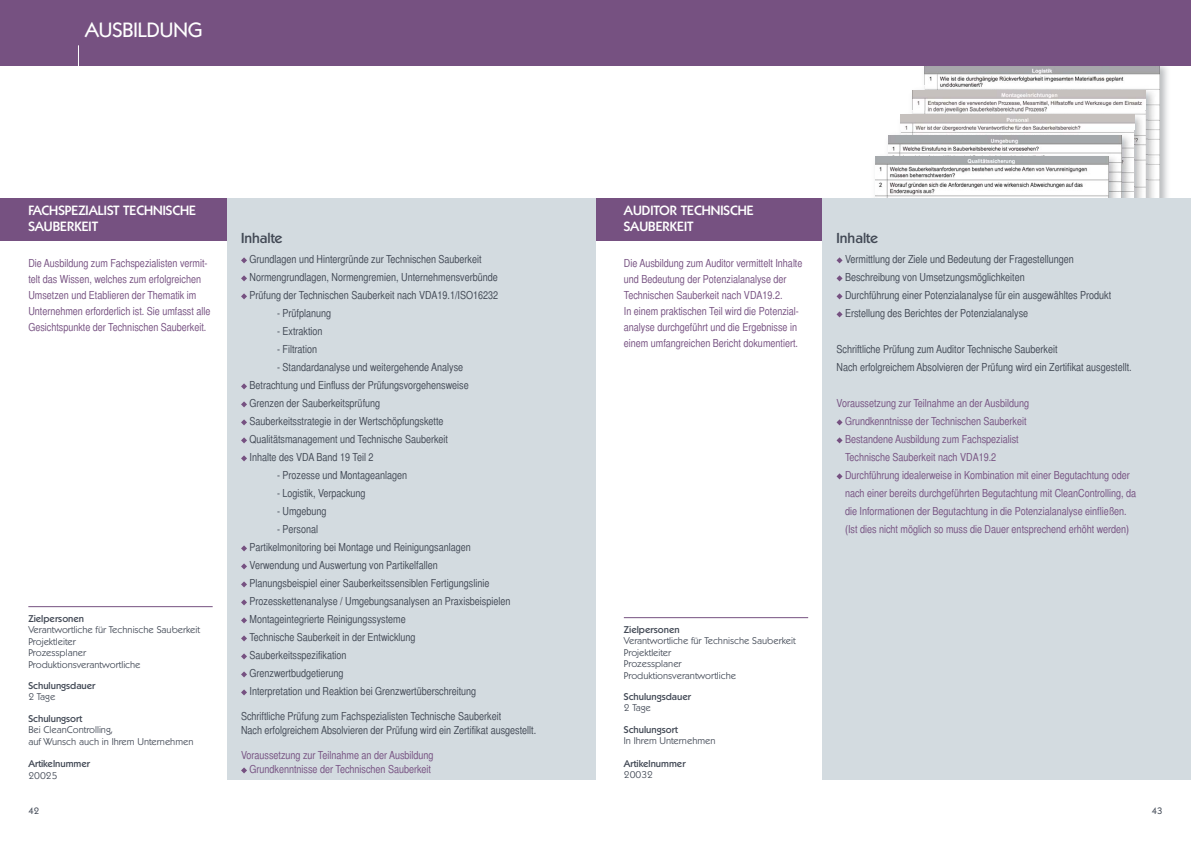
<style>
.page{position:relative;width:1191px;height:842px;background:#fff}
.page>*{position:absolute;margin:0;border:0;box-sizing:border-box;transform-origin:0 0}
.t1{font:20px "Koblenz";color:#fff}
.t2{font:500 14px "Koblenz";color:#424955}
.t3{font:500 13px/16px "Koblenz";color:#fff}
.t4{font:11px/18px "Sans Cond";color:#424955}
.t5{font:11px/16px "Sans Cond";color:#765181}
.t6{font:300 9.5px/11.4px "Koblenz";color:#424955}
.t7{font:500 9.5px "Koblenz";color:#424955}
.t8{font:9px "Koblenz";color:#424955}
</style>
<div class="page">
<img style="left:920px;top:65px;width:252px;height:133px">
<img style="left:925px;top:65px;width:234px;height:20px">
<img style="left:920px;top:85px;width:5px;height:5px">
<img style="left:925px;top:85px;width:234px;height:113px">
<img style="left:912px;top:90px;width:233px;height:21px">
<img style="left:900px;top:111px;width:247px;height:87px">
<img style="left:901px;top:115px;width:233px;height:16px">
<img style="left:901px;top:131px;width:234px;height:67px">
<img style="left:888px;top:135px;width:233px;height:17px">
<img style="left:1121px;top:152px;width:1px;height:46px">
<img style="left:888px;top:152px;width:233px;height:46px">
<img style="left:875px;top:156px;width:233px;height:42px">
<div style="left:822px;top:198px;width:369px;height:582px;background:#d3dbe0"></div>
<div style="left:595px;top:198px;width:227px;height:43px;background:#765181"></div>
<svg style="left:836px;top:473px;width:6px;height:6px"></svg>
<svg style="left:836px;top:437px;width:6px;height:6px"></svg>
<svg style="left:836px;top:419px;width:6px;height:6px"></svg>
<svg style="left:836px;top:311px;width:6px;height:6px"></svg>
<svg style="left:836px;top:293px;width:6px;height:6px"></svg>
<svg style="left:836px;top:275px;width:6px;height:6px"></svg>
<svg style="left:836px;top:257px;width:6px;height:6px"></svg>
<hr style="left:624px;top:617px;width:184px;height:1px;background:#765181">
<div style="left:227px;top:198px;width:368px;height:582px;background:#d3dbe0"></div>
<div style="left:0;top:198px;width:227px;height:43px;background:#765181"></div>
<div style="left:0;top:0;width:1191px;height:65px;background:#765181"></div>
<hr style="left:78px;top:45px;width:1px;height:46px;background:#fff">
<svg style="left:241px;top:767px;width:6px;height:6px"></svg>
<svg style="left:241px;top:689px;width:6px;height:6px"></svg>
<svg style="left:241px;top:671px;width:6px;height:6px"></svg>
<svg style="left:241px;top:653px;width:6px;height:6px"></svg>
<svg style="left:241px;top:635px;width:6px;height:6px"></svg>
<svg style="left:241px;top:617px;width:6px;height:6px"></svg>
<svg style="left:241px;top:599px;width:6px;height:6px"></svg>
<svg style="left:241px;top:581px;width:6px;height:6px"></svg>
<svg style="left:241px;top:563px;width:6px;height:6px"></svg>
<svg style="left:241px;top:545px;width:6px;height:6px"></svg>
<svg style="left:241px;top:455px;width:6px;height:6px"></svg>
<svg style="left:241px;top:437px;width:6px;height:6px"></svg>
<svg style="left:241px;top:419px;width:6px;height:6px"></svg>
<svg style="left:241px;top:401px;width:6px;height:6px"></svg>
<svg style="left:241px;top:383px;width:6px;height:6px"></svg>
<svg style="left:241px;top:293px;width:6px;height:6px"></svg>
<svg style="left:241px;top:275px;width:6px;height:6px"></svg>
<svg style="left:241px;top:257px;width:6px;height:6px"></svg>
<hr style="left:28px;top:606px;width:185px;height:1px;background:#765181">
<h1 class="t1" style="left:85px;top:23px;width:119px">AUSBILDUNG</h1>
<p class="t3" style="left:28px;top:203px;width:169px">FACHSPEZIALIST TECHNISCHE<br>SAUBERKEIT</p>
<p class="t5" style="left:28px;top:256px;width:184px">Die Ausbildung zum Fachspezialisten vermit&shy;telt das Wissen, welches zum erfolgreichen Umsetzen und Etablieren der Thematik im Unternehmen erforderlich ist. Sie umfasst alle Gesichtspunkte der Technischen Sauberkeit.</p>
<p class="t7" style="left:28px;top:615px;width:57px">Zielpersonen</p>
<p class="t6" style="left:28px;top:625px;width:173px">Verantwortliche für Technische Sauberkeit<br>Projektleiter<br>Prozessplaner<br>Produktionsverantwortliche</p>
<p class="t7" style="left:28px;top:682px;width:69px">Schulungsdauer</p>
<p class="t6" style="left:28px;top:692px;width:28px">2 Tage</p>
<p class="t7" style="left:28px;top:715px;width:55px">Schulungsort</p>
<p class="t6" style="left:28px;top:725px;width:167px">Bei CleanControlling,<br>auf Wunsch auch in Ihrem Unternehmen</p>
<p class="t7" style="left:28px;top:760px;width:63px">Artikelnummer</p>
<p class="t6" style="left:28px;top:771px;width:31px">20025</p>
<p class="t2" style="left:241px;top:232px;width:43px">Inhalte</p>
<p class="t4" style="left:249px;top:252px;width:250px">Grundlagen und Hintergründe zur Technischen Sauberkeit<br>Normengrundlagen, Normengremien, Unternehmensverbünde<br>Prüfung der Technischen Sauberkeit nach VDA19.1/ISO16232</p>
<p class="t4" style="left:277px;top:306px;width:56px">- Prüfplanung</p>
<p class="t4" style="left:277px;top:324px;width:47px">- Extraktion</p>
<p class="t4" style="left:277px;top:342px;width:42px">- Filtration</p>
<p class="t4" style="left:249px;top:360px;width:221px;text-indent:27px">- Standardanalyse und weitergehende Analyse Betrachtung und Einfluss der Prüfungsvorgehensweise Grenzen der Sauberkeitsprüfung<br>Sauberkeitsstrategie in der Wertschöpfungskette Qualitätsmanagement und Technische Sauberkeit Inhalte des VDA Band 19 Teil 2</p>
<p class="t4" style="left:277px;top:468px;width:132px">- Prozesse und Montageanlagen</p>
<p class="t4" style="left:277px;top:486px;width:90px">- Logistik, Verpackung</p>
<p class="t4" style="left:277px;top:504px;width:51px">- Umgebung</p>
<p class="t4" style="left:249px;top:522px;width:262px;text-indent:28px">- Personal<br>Partikelmonitoring bei Montage und Reinigungsanlagen Verwendung und Auswertung von Partikelfallen<br>Planungsbeispiel einer Sauberkeitssensiblen Fertigungslinie Prozesskettenanalyse / Umgebungsanalysen an Praxisbeispielen Montageintegrierte Reinigungssysteme<br>Technische Sauberkeit in der Entwicklung Sauberkeitsspezifikation<br>Grenzwertbudgetierung<br>Interpretation und Reaktion bei Grenzwertüberschreitung</p>
<p class="t4" style="left:241px;top:711px;width:297px;line-height:14px">Schriftliche Prüfung zum Fachspezialisten Technische Sauberkeit<br>Nach erfolgreichem Absolvieren der Prüfung wird ein Zertifikat ausgestellt.</p>
<p class="t5" style="left:241px;top:750px;width:194px;line-height:14px;text-align:center">Voraussetzung zur Teilnahme an der Ausbildung<br>Grundkenntnisse der Technischen Sauberkeit</p>
<p class="t3" style="left:624px;top:203px;width:131px">AUDITOR TECHNISCHE<br>SAUBERKEIT</p>
<p class="t5" style="left:624px;top:256px;width:180px">Die Ausbildung zum Auditor vermittelt Inhalte und Bedeutung der Potenzialanalyse der Technischen Sauberkeit nach VDA19.2.<br>In einem praktischen Teil wird die Potenzial&shy;analyse durchgeführt und die Ergebnisse in einem umfangreichen Bericht dokumentiert.</p>
<p class="t2" style="left:836px;top:232px;width:43px">Inhalte</p>
<p class="t4" style="left:845px;top:252px;width:268px">Vermittlung der Ziele und Bedeutung der Fragestellungen Beschreibung von Umsetzungsmöglichkeiten<br>Durchführung einer Potenzialanalyse für ein ausgewähltes Produkt Erstellung des Berichtes der Potenzialanalyse</p>
<p class="t4" style="left:836px;top:342px;width:297px">Schriftliche Prüfung zum Auditor Technische Sauberkeit<br>Nach erfolgreichem Absolvieren der Prüfung wird ein Zertifikat ausgestellt.</p>
<p class="t5" style="left:845px;top:396px;width:293px;line-height:18px;text-indent:-8px">Voraussetzung zur Teilnahme an der Ausbildung<br>Grundkenntnisse der Technischen Sauberkeit<br>Bestandene Ausbildung zum Fachspezialist<br>Technische Sauberkeit nach VDA19.2<br>Durchführung idealerweise in Kombination mit einer Begutachtung oder nach einer bereits durchgeführten Begutachtung mit CleanControlling, da die Informationen der Begutachtung in die Potenzialanalyse einfließen. (Ist dies nicht möglich so muss die Dauer entsprechend erhöht werden)</p>
<p class="t7" style="left:624px;top:626px;width:57px">Zielpersonen</p>
<p class="t6" style="left:624px;top:636px;width:173px">Verantwortliche für Technische Sauberkeit<br>Projektleiter<br>Prozessplaner<br>Produktionsverantwortliche</p>
<p class="t7" style="left:624px;top:693px;width:69px">Schulungsdauer</p>
<p class="t6" style="left:624px;top:703px;width:28px">2 Tage</p>
<p class="t7" style="left:624px;top:726px;width:55px">Schulungsort</p>
<p class="t6" style="left:624px;top:736px;width:93px">In Ihrem Unternehmen</p>
<p class="t7" style="left:624px;top:760px;width:63px">Artikelnummer</p>
<p class="t6" style="left:624px;top:770px;width:31px">20032</p>
<p class="t8" style="left:28px;top:808px;width:12px">42</p>
<p class="t8" style="left:1151px;top:808px;width:12px">43</p>
</div>
